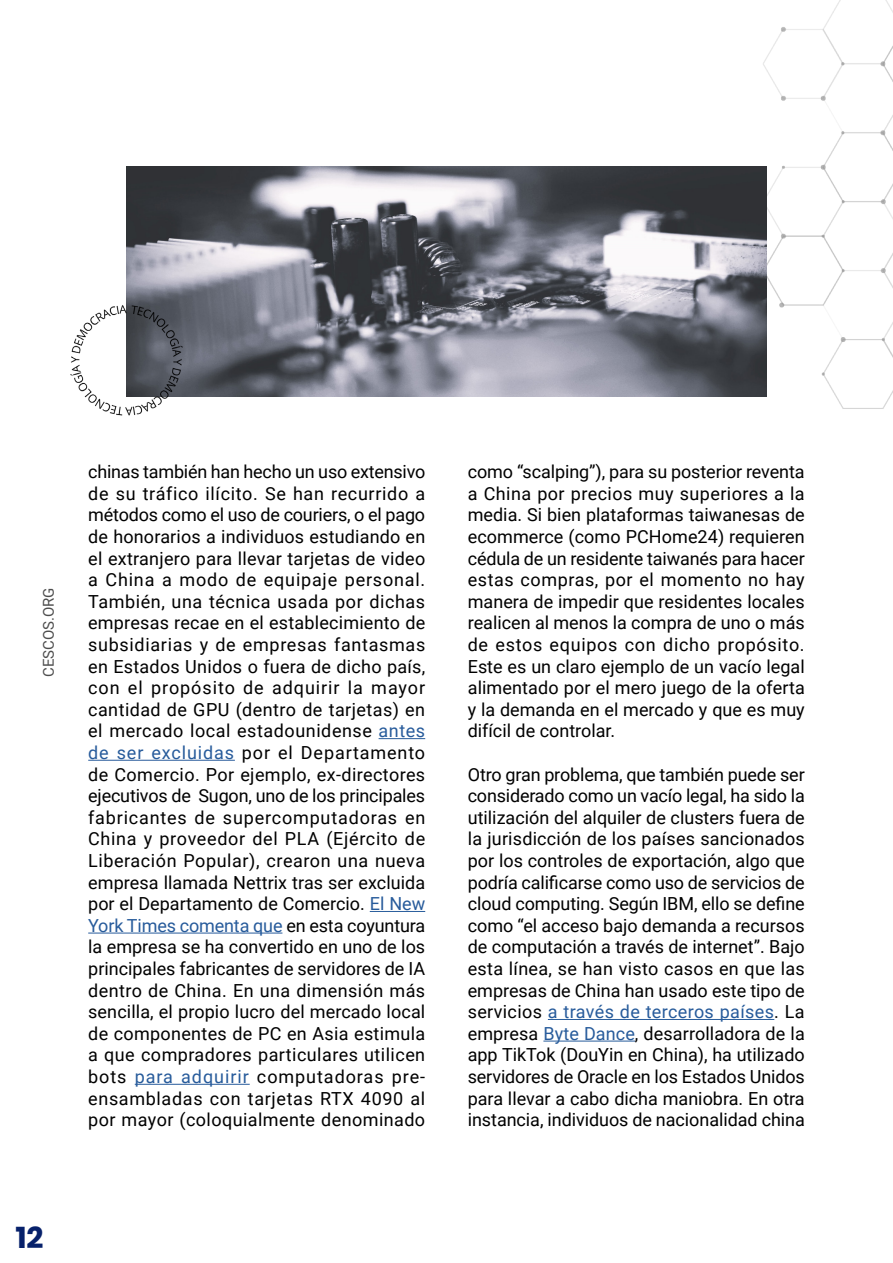
<style>
.page{position:relative;width:893px;height:1263px;background:#fff}
.page>*{position:absolute;margin:0;border:0;box-sizing:border-box;transform-origin:0 0}
.t1{font:700 30px "Poppins";color:#07216b}
.t2{font:18px/21.6px "Roboto";color:#000;text-align:justify}
.t3{font:15px "Roboto";color:#000}
.s1{color:#275b9b}
</style>
<div class="page">
<hr style="left:379px;top:738px;width:46px;height:1px;background:#275b9b">
<hr style="left:88px;top:760px;width:147px;height:1px;background:#275b9b">
<hr style="left:370px;top:911px;width:55px;height:1px;background:#275b9b">
<hr style="left:88px;top:933px;width:194px;height:1px;background:#275b9b">
<hr style="left:135px;top:1084px;width:115px;height:1px;background:#275b9b">
<hr style="left:548px;top:1019px;width:226px;height:1px;background:#275b9b">
<hr style="left:543px;top:1041px;width:92px;height:1px;background:#275b9b">
<img style="left:757px;top:0;width:136px;height:409px">
<img style="left:126px;top:167px;width:640px;height:229px">
<img style="left:70px;top:298px;width:116px;height:118px">
<p class="t3" style="left:38px;top:677px;width:91px;rotate:-90deg">CESCOS.ORG</p>
<p class="t2" style="left:88px;top:460px;width:339px">chinas también han hecho un uso extensivo de su tráfico ilícito. Se han recurrido a métodos como el uso de couriers, o el pago de honorarios a individuos estudiando en el extranjero para llevar tarjetas de video a China a modo de equipaje personal.<br>También, una técnica usada por dichas empresas recae en el establecimiento de subsidiarias y de empresas fantasmas en Estados Unidos o fuera de dicho país, con el propósito de adquirir la mayor cantidad de GPU (dentro de tarjetas) en el mercado local estadounidense <span class="s1">antes de ser excluidas</span> por el Departamento de Comercio. Por ejemplo, ex-directores ejecutivos de Sugon, uno de los principales fabricantes de supercomputadoras en China y proveedor del PLA (Ejército de Liberación Popular), crearon una nueva empresa llamada Nettrix tras ser excluida por el Departamento de Comercio. <span class="s1">El New York Times comenta que</span> en esta coyuntura la empresa se ha convertido en uno de los principales fabricantes de servidores de IA dentro de China. En una dimensión más sencilla, el propio lucro del mercado local de componentes de PC en Asia estimula a que compradores particulares utilicen bots <span class="s1">para adquirir</span> computadoras pre&shy;ensambladas con tarjetas RTX 4090 al por mayor (coloquialmente denominado</p>
<p class="t2" style="left:468px;top:460px;width:339px">como “scalping”), para su posterior reventa a China por precios muy superiores a la media. Si bien plataformas taiwanesas de ecommerce (como PCHome24) requieren cédula de un residente taiwanés para hacer estas compras, por el momento no hay manera de impedir que residentes locales realicen al menos la compra de uno o más de estos equipos con dicho propósito.<br>Este es un claro ejemplo de un vacío legal alimentado por el mero juego de la oferta y la demanda en el mercado y que es muy difícil de controlar.</p>
<p class="t2" style="left:468px;top:763px;width:339px">Otro gran problema, que también puede ser considerado como un vacío legal, ha sido la utilización del alquiler de clusters fuera de la jurisdicción de los países sancionados por los controles de exportación, algo que podría calificarse como uso de servicios de cloud computing. Según IBM, ello se define como “el acceso bajo demanda a recursos de computación a través de internet”. Bajo esta línea, se han visto casos en que las empresas de China han usado este tipo de servicios <span class="s1">a través de terceros países</span>. La empresa <span class="s1">Byte Dance</span>, desarrolladora de la app TikTok (DouYin en China), ha utilizado servidores de Oracle en los Estados Unidos para llevar a cabo dicha maniobra. En otra instancia, individuos de nacionalidad china</p>
<h1 class="t1" style="left:16px;top:1220px;width:29px">12</h1>
</div>
